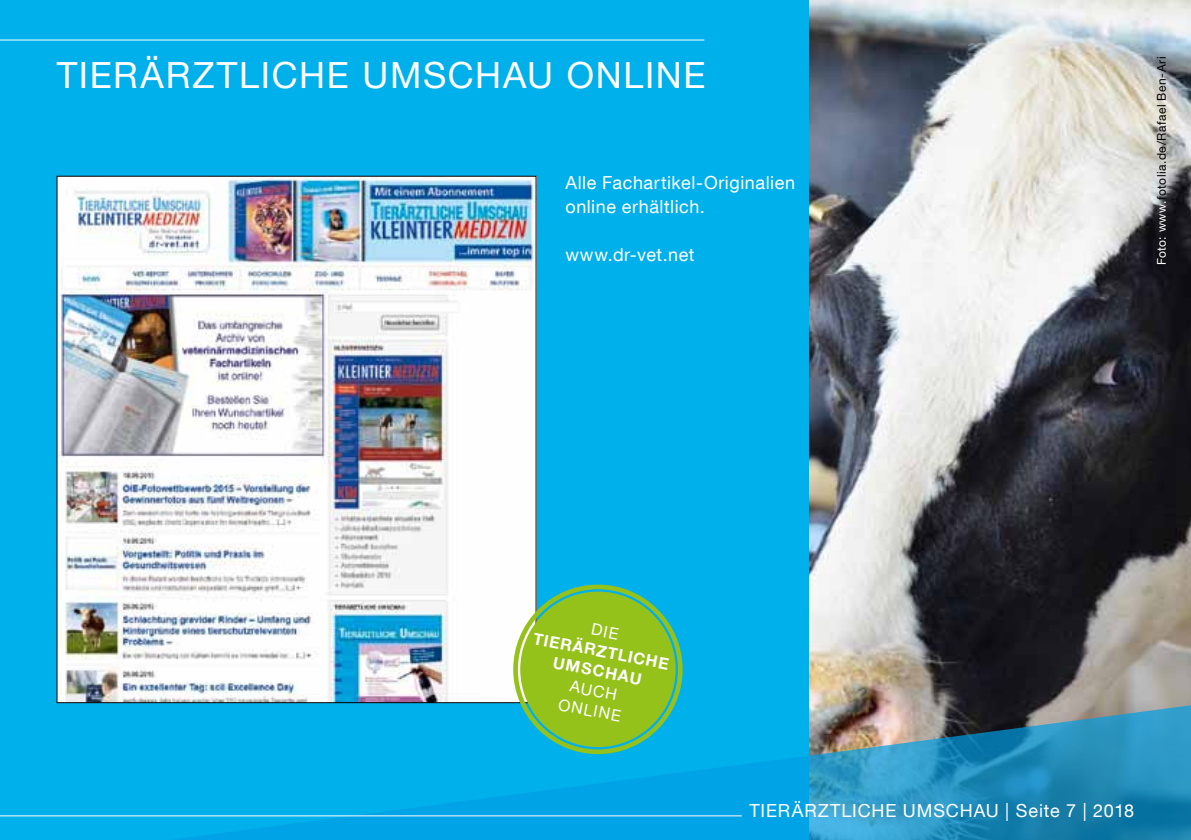
<style>
.page{position:relative;width:1191px;height:840px;background:#fff}
.page>*{position:absolute;margin:0;border:0;box-sizing:border-box;transform-origin:0 0}
.t1{font:36px "Helvetica Neue LT Com";color:#fff}
.t2{font:18px/24px "Helvetica Neue LT Com";letter-spacing:.03em;color:#fff}
.t3{font:700 16px "Helvetica Neue LT Com";color:#fff}
.t4{font:16px/20px "Helvetica Neue LT Com";color:#fff;text-align:center}
.t5{font:12px "Helvetica Neue LT Com";letter-spacing:.045em;color:#000}
.s1{color:#fff}
</style>
<div class="page">
<div style="left:0;top:0;width:1191px;height:839px;background:#00b0eb"></div>
<img style="left:810px;top:0;width:381px;height:677px">
<svg style="left:0;top:677px;width:1191px;height:162px"></svg>
<hr style="left:0;top:40px;width:704px;height:1px;background:#fff">
<hr style="left:0;top:815px;width:742px;height:1px;background:#fff">
<img style="left:59px;top:178px;width:475px;height:522px">
<div style="left:520px;top:591px;width:155px;height:155px;background:#94c11a;border-radius:50%"></div>
<div style="left:513px;top:584px;width:169px;height:169px;border:5px solid #94c11a;border-radius:50%"></div>
<div style="left:522px;top:593px;width:151px;height:151px;border:5px solid #94c11a;border-radius:50%"></div>
<svg style="left:665px;top:654px;width:4px;height:30px"></svg>
<h1 class="t1" style="left:57px;top:53px;width:46px">Tierärztliche</h1>
<h1 class="t1" style="left:362px;top:53px;width:28px">umschau</h1>
<h1 class="t1" style="left:567px;top:53px;width:52px">Online</h1>
<p class="t2" style="left:565px;top:170px;width:231px">Alle Fachartikel-Originalien online erhältlich.</p>
<p class="t2" style="left:565px;top:242px;width:131px">www.dr-vet.net</p>
<p class="t5" style="left:1154px;top:265px;width:210px;rotate:-90deg"><span class="s1">Foto: www.</span>fotolia.de/Rafael Ben-Ari</p>
<p class="t3" style="left:535px;top:627px;width:13px;rotate:11deg">TIERÄRZTLIC</p>
<p class="t3" style="left:555px;top:652px;width:16px;rotate:11deg">UMSC</p>
<p class="t4" style="left:564px;top:673px;width:24px;rotate:11deg">auch<br>Online</p>
<p class="t2" style="left:749px;top:797px;width:13px">tierärztliche</p>
<p class="t2" style="left:903px;top:797px;width:29px">Umschau</p>
<p class="t2" style="left:1005px;top:797px;width:130px">| Seite 7 | 2018</p>
</div>
